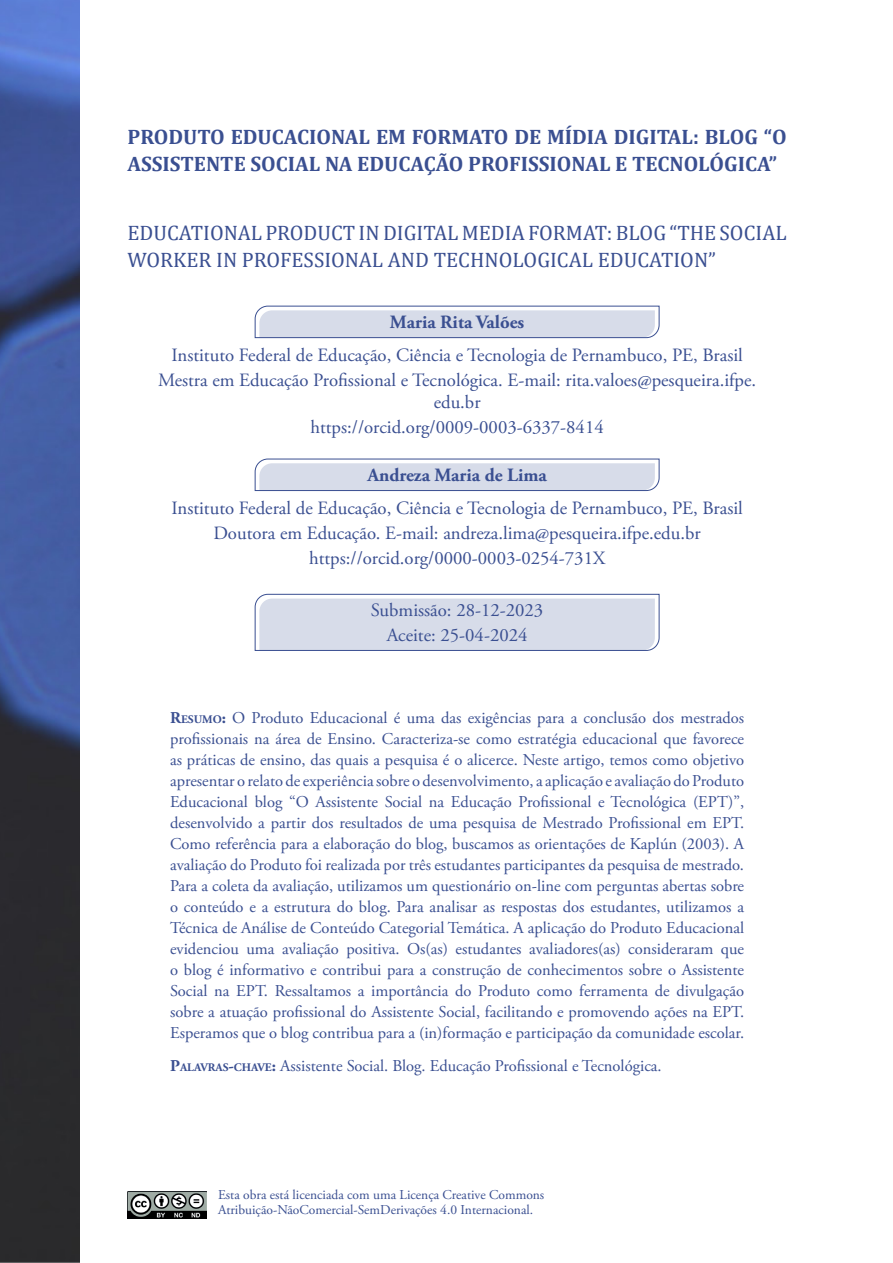
<style>
.page{position:relative;width:893px;height:1263px;background:#fff}
.page>*{position:absolute;margin:0;border:0;box-sizing:border-box;transform-origin:0 0}
.Subtítulos_no_capítulo_1{font:700 21px/27px "Cambria";color:#3a4f91}
.Subtítulo_de_capítulo_2{font:21px/27px "Cambria";color:#3a4f91}
.AFILIAÇÃO_1{font:18.75px/22.5px "Adobe Garamond Pro";color:#3a4f91;text-align:center}
.SUBMISSÃO{font:18.75px "Adobe Garamond Pro";color:#3a4f91}
.AUTORES{font:700 18.75px "Adobe Garamond Pro";color:#3a4f91}
.RESUMO{font:16.5px/21px "Adobe Garamond Pro";color:#3a4f91;text-align:justify}
.t1{font:13.5px/15px "Adobe Garamond Pro";color:#3a4f91}
.s1{font-weight:700}
.s2{font-weight:700;font-size:11.55px}
</style>
<div class="page">
<img style="left:0;top:0;width:80px;height:1263px">
<img style="left:128px;top:1191px;width:78px;height:28px">
<svg style="left:255px;top:306px;width:404px;height:32px;background:#d4d9e7"></svg>
<svg style="left:255px;top:459px;width:404px;height:32px;background:#d4d9e7"></svg>
<svg style="left:255px;top:594px;width:404px;height:57px;background:#d4dae7"></svg>
<p class="Subtítulos_no_capítulo_1" style="left:128px;top:123px;width:661px">PRODUTO EDUCACIONAL EM FORMATO DE MÍDIA DIGITAL: BLOG “O<br>ASSISTENTE SOCIAL NA EDUCAÇÃO PROFISSIONAL E TECNOLÓGICA”</p>
<p class="Subtítulo_de_capítulo_2" style="left:128px;top:220px;width:661px">EDUCATIONAL PRODUCT IN DIGITAL MEDIA FORMAT: BLOG “THE SOCIAL<br>WORKER IN PROFESSIONAL AND TECHNOLOGICAL EDUCATION”</p>
<p class="AUTORES" style="left:390px;top:311px;width:136px">Maria Rita Valões</p>
<p class="AFILIAÇÃO_1" style="left:171px;top:345px;width:573px">Instituto Federal de Educação, Ciência e Tecnologia de Pernambuco, PE, Brasil</p>
<p class="AFILIAÇÃO_1" style="left:158px;top:369px;width:600px">Mestra em Educação Profissional e Tecnológica. E-mail: rita.valoes@pesqueira.ifpe. edu.br</p>
<p class="AFILIAÇÃO_1" style="left:310px;top:417px;width:295px">https://orcid.org/0009-0003-6337-8414</p>
<p class="AUTORES" style="left:367px;top:464px;width:181px">Andreza Maria de Lima</p>
<p class="AFILIAÇÃO_1" style="left:171px;top:498px;width:573px">Instituto Federal de Educação, Ciência e Tecnologia de Pernambuco, PE, Brasil</p>
<p class="AFILIAÇÃO_1" style="left:214px;top:522px;width:489px">Doutora em Educação. E-mail: andreza.lima@pesqueira.ifpe.edu.br</p>
<p class="AFILIAÇÃO_1" style="left:309px;top:547px;width:297px">https://orcid.org/0000-0003-0254-731X</p>
<p class="SUBMISSÃO" style="left:371px;top:599px;width:174px">Submissão: 28-12-2023</p>
<p class="SUBMISSÃO" style="left:387px;top:624px;width:142px">Aceite: 25-04-2024</p>
<p class="RESUMO" style="left:170px;top:708px;width:576px"><span class="s1">R</span><span class="s2">ESUMO</span><span class="s1">:</span> O Produto Educacional é uma das exigências para a conclusão dos mestrados profissionais na área de Ensino. Caracteriza-se como estratégia educacional que favorece as práticas de ensino, das quais a pesquisa é o alicerce. Neste artigo, temos como objetivo apresentar o relato de experiência sobre o desenvolvimento, a aplicação e avaliação do Produto Educacional blog “O Assistente Social na Educação Profissional e Tecnológica (EPT)”, desenvolvido a partir dos resultados de uma pesquisa de Mestrado Profissional em EPT.<br>Como referência para a elaboração do blog, buscamos as orientações de Kaplún (2003). A avaliação do Produto foi realizada por três estudantes participantes da pesquisa de mestrado.<br>Para a coleta da avaliação, utilizamos um questionário on-line com perguntas abertas sobre o conteúdo e a estrutura do blog. Para analisar as respostas dos estudantes, utilizamos a Técnica de Análise de Conteúdo Categorial Temática. A aplicação do Produto Educacional evidenciou uma avaliação positiva. Os(as) estudantes avaliadores(as) consideraram que o blog é informativo e contribui para a construção de conhecimentos sobre o Assistente Social na EPT. Ressaltamos a importância do Produto como ferramenta de divulgação sobre a atuação profissional do Assistente Social, facilitando e promovendo ações na EPT.<br>Esperamos que o blog contribua para a (in)formação e participação da comunidade escolar.</p>
<p class="RESUMO" style="left:170px;top:1055px;width:493px"><span class="s1">P</span><span class="s2">ALAVRAS</span><span class="s1">-</span><span class="s2">CHAVE</span><span class="s1">:</span> Assistente Social. Blog. Educação Profissional e Tecnológica.</p>
<p class="t1" style="left:218px;top:1187px;width:328px">Esta obra está licenciada com uma Licença Creative Commons<br>Atribuição-NãoComercial-SemDerivações 4.0 Internacional.</p>
</div>
